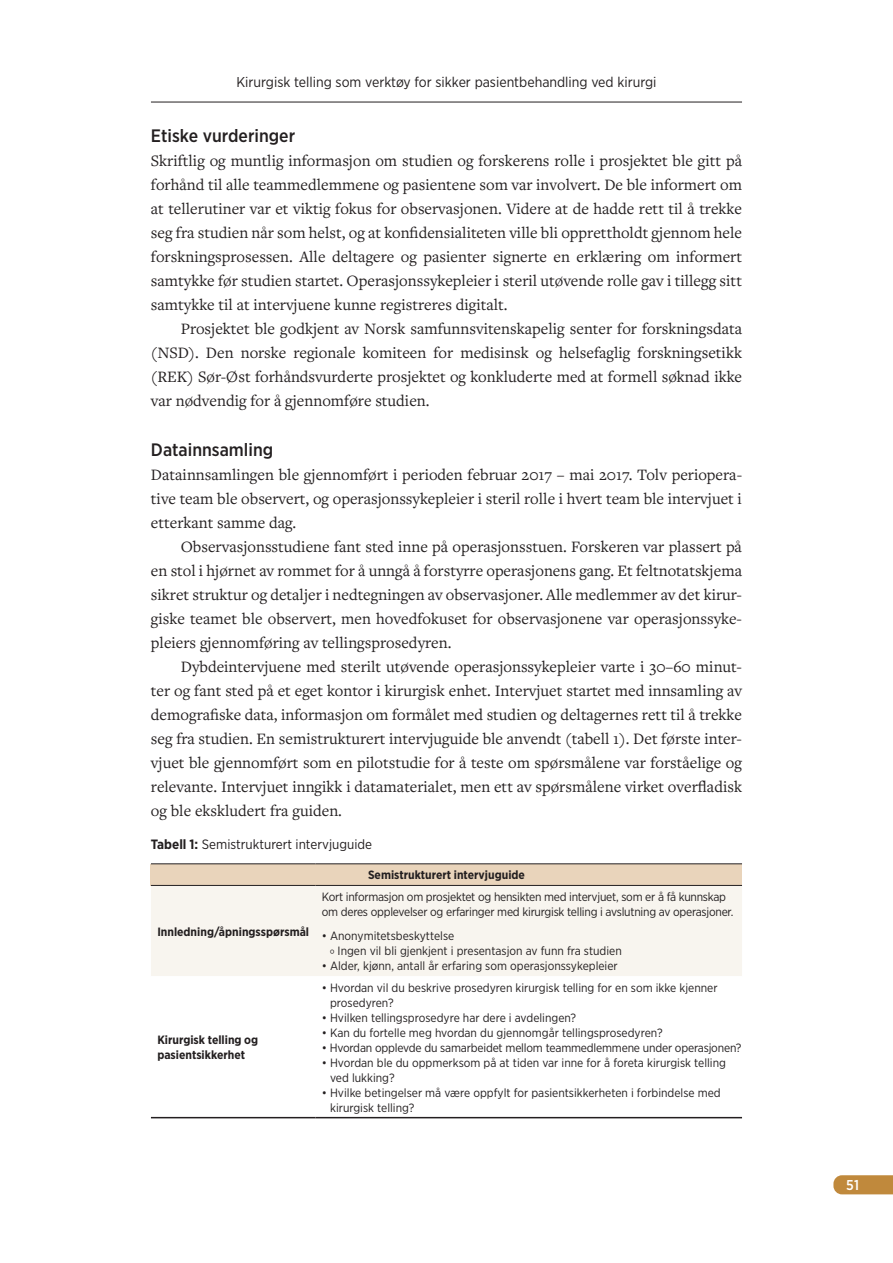
<style>
.page{position:relative;width:893px;height:1263px;background:#fff}
.page>*{position:absolute;margin:0;border:0;box-sizing:border-box;transform-origin:0 0}
.t1{font:500 18px "Gotham Narrow";color:#231f20}
.t2{font:16.5px/24px "Freight Text Pro";color:#231f20;text-align:justify}
.t3{font:14.25px "Gotham Narrow";color:#231f20}
.t4{font:500 14.25px "Gotham Narrow";color:#fff}
.t5{font:13.5px "Gotham Narrow";color:#231f20}
.t6{font:12px/15px "Gotham Narrow";color:#231f20}
.t7{font:12px/15px "Gotham Narrow";letter-spacing:-.02em;color:#231f20}
.t8{font:700 12px/15px "Gotham Narrow";color:#231f20}
.s1{font-weight:700}
</style>
<div class="page">
<svg style="left:833px;top:1175px;width:60px;height:19px"></svg>
<hr style="left:151px;top:102px;width:591px;height:1px;background:#231f20">
<div style="left:151px;top:864px;width:591px;height:21px;background:#e9d4bb"></div>
<div style="left:151px;top:886px;width:591px;height:90px;background:#f8f5ef"></div>
<hr style="left:151px;top:863px;width:164px;height:1px;background:#231f20">
<hr style="left:315px;top:863px;width:427px;height:1px;background:#231f20">
<hr style="left:151px;top:885px;width:164px;height:1px;background:#231f20">
<hr style="left:315px;top:885px;width:427px;height:1px;background:#231f20">
<hr style="left:151px;top:1117px;width:164px;height:1px;background:#231f20">
<hr style="left:315px;top:1117px;width:427px;height:1px;background:#231f20">
<p class="t3" style="left:236px;top:73px;width:422px">Kirurgisk telling som verktøy for sikker pasientbehandling ved kirurgi</p>
<p class="t1" style="left:151px;top:124px;width:146px">Etiske vurderinger</p>
<p class="t2" style="left:151px;top:148px;width:593px">Skriftlig og muntlig informasjon om studien og forskerens rolle i prosjektet ble gitt på forhånd til alle teammedlemmene og pasientene som var involvert. De ble informert om at tellerutiner var et viktig fokus for observasjonen. Videre at de hadde rett til å trekke seg fra studien når som helst, og at konfidensialiteten ville bli opprettholdt gjennom hele forskningsprosessen. Alle deltagere og pasienter signerte en erklæring om informert samtykke før studien startet. Operasjonssykepleier i steril utøvende rolle gav i tillegg sitt samtykke til at intervjuene kunne registreres digitalt.</p>
<p class="t2" style="left:151px;top:316px;width:593px;text-indent:30px">Prosjektet ble godkjent av Norsk samfunnsvitenskapelig senter for forskningsdata (NSD). Den norske regionale komiteen for medisinsk og helsefaglig forskningsetikk (REK) Sør-Øst forhåndsvurderte prosjektet og konkluderte med at formell søknad ikke var nødvendig for å gjennomføre studien.</p>
<p class="t1" style="left:151px;top:438px;width:124px">Datainnsamling</p>
<p class="t2" style="left:151px;top:462px;width:593px">Datainnsamlingen ble gjennomført i perioden februar 2017 – mai 2017. Tolv periopera&shy;tive team ble observert, og operasjonssykepleier i steril rolle i hvert team ble intervjuet i etterkant samme dag.</p>
<p class="t2" style="left:151px;top:534px;width:593px;text-indent:30px">Observasjonsstudiene fant sted inne på operasjonsstuen. Forskeren var plassert på en stol i hjørnet av rommet for å unngå å forstyrre operasjonens gang. Et feltnotatskjema sikret struktur og detaljer i nedtegningen av observasjoner. Alle medlemmer av det kirur&shy;giske teamet ble observert, men hovedfokuset for observasjonene var operasjonssyke&shy;pleiers gjennomføring av tellingsprosedyren.</p>
<p class="t2" style="left:151px;top:654px;width:593px;text-indent:30px">Dybdeintervjuene med sterilt utøvende operasjonssykepleier varte i 30–60 minut&shy;ter og fant sted på et eget kontor i kirurgisk enhet. Intervjuet startet med innsamling av demografiske data, informasjon om formålet med studien og deltagernes rett til å trekke seg fra studien. En semistrukturert intervjuguide ble anvendt (tabell 1). Det første inter&shy;vjuet ble gjennomført som en pilotstudie for å teste om spørsmålene var forståelige og relevante. Intervjuet inngikk i datamaterialet, men ett av spørsmålene virket overfladisk og ble ekskludert fra guiden.</p>
<p class="t5" style="left:151px;top:836px;width:223px"><span class="s1">Tabell 1:</span> Semistrukturert intervjuguide</p>
<p class="t8" style="left:368px;top:867px;width:158px">Semistrukturert intervjuguide</p>
<p class="t8" style="left:157px;top:924px;width:153px">Innledning/åpningsspørsmål</p>
<p class="t8" style="left:157px;top:1032px;width:102px">Kirurgisk telling og pasientsikkerhet</p>
<p class="t7" style="left:322px;top:889px;width:413px">Kort informasjon om prosjektet og hensikten med intervjuet, som er å få kunnskap om deres opplevelser og erfaringer med kirurgisk telling i avslutning av operasjoner.</p>
<p class="t6" style="left:329px;top:928px;width:294px;text-indent:-8px">• Anonymitetsbeskyttelse<br><sub>°</sub> Ingen vil bli gjenkjent i presentasjon av funn fra studien</p>
<p class="t6" style="left:322px;top:958px;width:297px">• Alder, kjønn, antall år erfaring som operasjonssykepleier</p>
<p class="t6" style="left:330px;top:980px;width:389px;text-indent:-8px">• Hvordan vil du beskrive prosedyren kirurgisk telling for en som ikke kjenner prosedyren?</p>
<p class="t6" style="left:322px;top:1010px;width:256px">• Hvilken tellingsprosedyre har dere i avdelingen?</p>
<p class="t6" style="left:322px;top:1025px;width:342px">• Kan du fortelle meg hvordan du gjennomgår tellingsprosedyren?</p>
<p class="t6" style="left:322px;top:1040px;width:421px">• Hvordan opplevde du samarbeidet mellom teammedlemmene under operasjonen?</p>
<p class="t6" style="left:330px;top:1055px;width:397px;text-indent:-8px">• Hvordan ble du oppmerksom på at tiden var inne for å foreta kirurgisk telling ved lukking?</p>
<p class="t6" style="left:330px;top:1085px;width:392px;text-indent:-8px">• Hvilke betingelser må være oppfylt for pasientsikkerheten i forbindelse med kirurgisk telling?</p>
<p class="t4" style="left:846px;top:1175px;width:14px">51</p>
</div>
